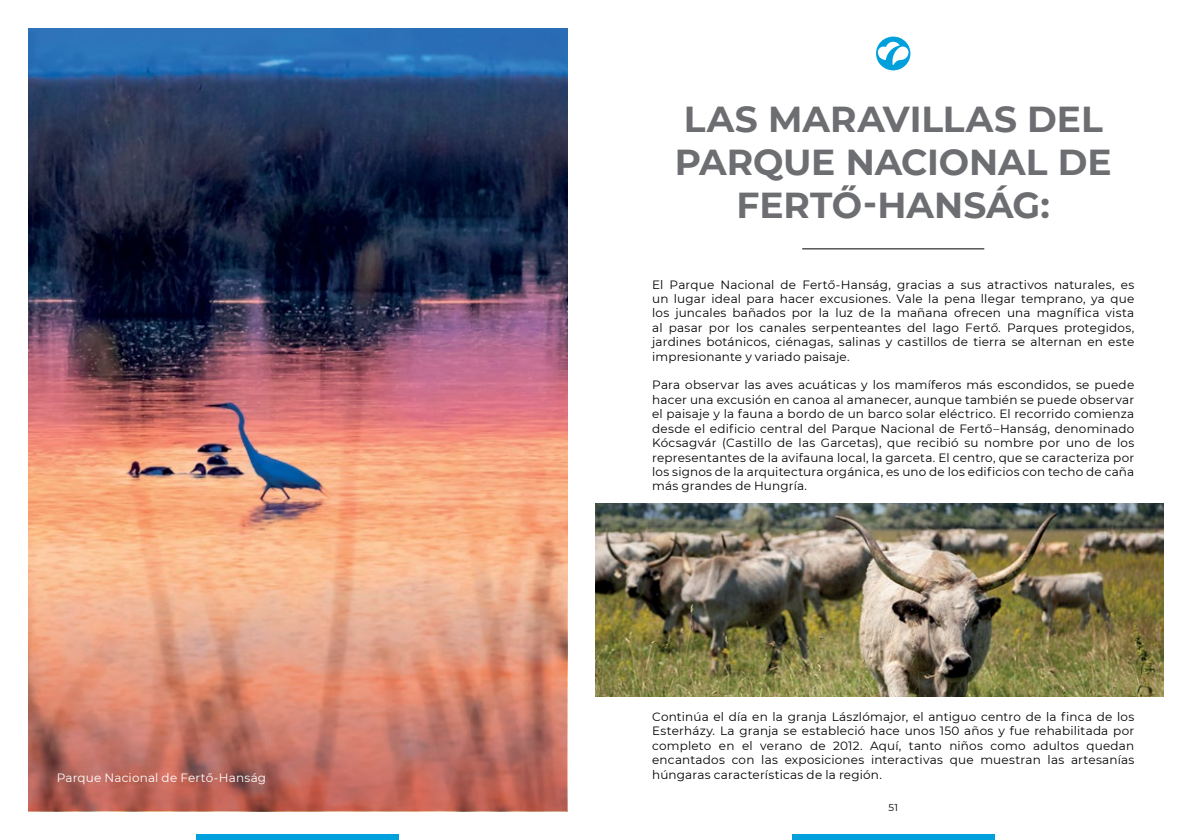
<style>
.page{position:relative;width:1191px;height:840px;background:#fff}
.page>*{position:absolute;margin:0;border:0;box-sizing:border-box;transform-origin:0 0}
.t1{font:700 36px/43.2px "Montserrat";color:#6d6e71;text-align:center}
.t2{font:12px/14.4px "Montserrat";letter-spacing:.015em;color:#000;text-align:justify}
.t3{font:12px "Montserrat";letter-spacing:.015em;color:#fff}
.t4{font:10px "Montserrat";color:#000}
</style>
<div class="page">
<div style="left:792px;top:833px;width:202px;height:6px;background:#00a0dc"></div>
<div style="left:197px;top:833px;width:202px;height:6px;background:#00a0dc"></div>
<hr style="left:802px;top:248px;width:182px;height:1px;background:#000">
<div style="left:876px;top:37px;width:34px;height:33px;background:#00a0dc;border-radius:50%"></div>
<svg style="left:878px;top:42px;width:30px;height:23px"></svg>
<img style="left:28px;top:28px;width:539px;height:783px">
<img style="left:595px;top:503px;width:568px;height:192px">
<svg style="left:28px;top:565px;width:539px;height:245px;background:#d58b75"></svg>
<h1 class="t1" style="left:675px;top:95px;width:438px">LAS MARAVILLAS DEL<br>PARQUE NACIONAL DE<br>FERTŐ-HANSÁG:</h1>
<p class="t2" style="left:652px;top:276px;width:483px">El Parque Nacional de Fertő-Hanság, gracias a sus atractivos naturales, es un lugar ideal para hacer excusiones. Vale la pena llegar temprano, ya que los juncales bañados por la luz de la mañana ofrecen una magnífica vista al pasar por los canales serpenteantes del lago Fertő. Parques protegidos, jardines botánicos, ciénagas, salinas y castillos de tierra se alternan en este impresionante y variado paisaje.</p>
<p class="t2" style="left:652px;top:377px;width:483px">Para observar las aves acuáticas y los mamíferos más escondidos, se puede hacer una excusión en canoa al amanecer, aunque también se puede observar el paisaje y la fauna a bordo de un barco solar eléctrico. El recorrido comienza desde el edificio central del Parque Nacional de Fertő–Hanság, denominado Kócsagvár (Castillo de las Garcetas), que recibió su nombre por uno de los representantes de la avifauna local, la garceta. El centro, que se caracteriza por los signos de la arquitectura orgánica, es uno de los edificios con techo de caña más grandes de Hungría.</p>
<p class="t2" style="left:652px;top:708px;width:483px">Continúa el día en la granja Lászlómajor, el antiguo centro de la finca de los Esterházy. La granja se estableció hace unos 150 años y fue rehabilitada por completo en el verano de 2012. Aquí, tanto niños como adultos quedan encantados con las exposiciones interactivas que muestran las artesanías</p>
<p class="t3" style="left:57px;top:768px;width:211px">Parque Nacional de Fertő-Hanság</p>
<p class="t2" style="left:652px;top:766px;width:231px">húngaras características de la región.</p>
<p class="t4" style="left:888px;top:800px;width:11px">51</p>
</div>
